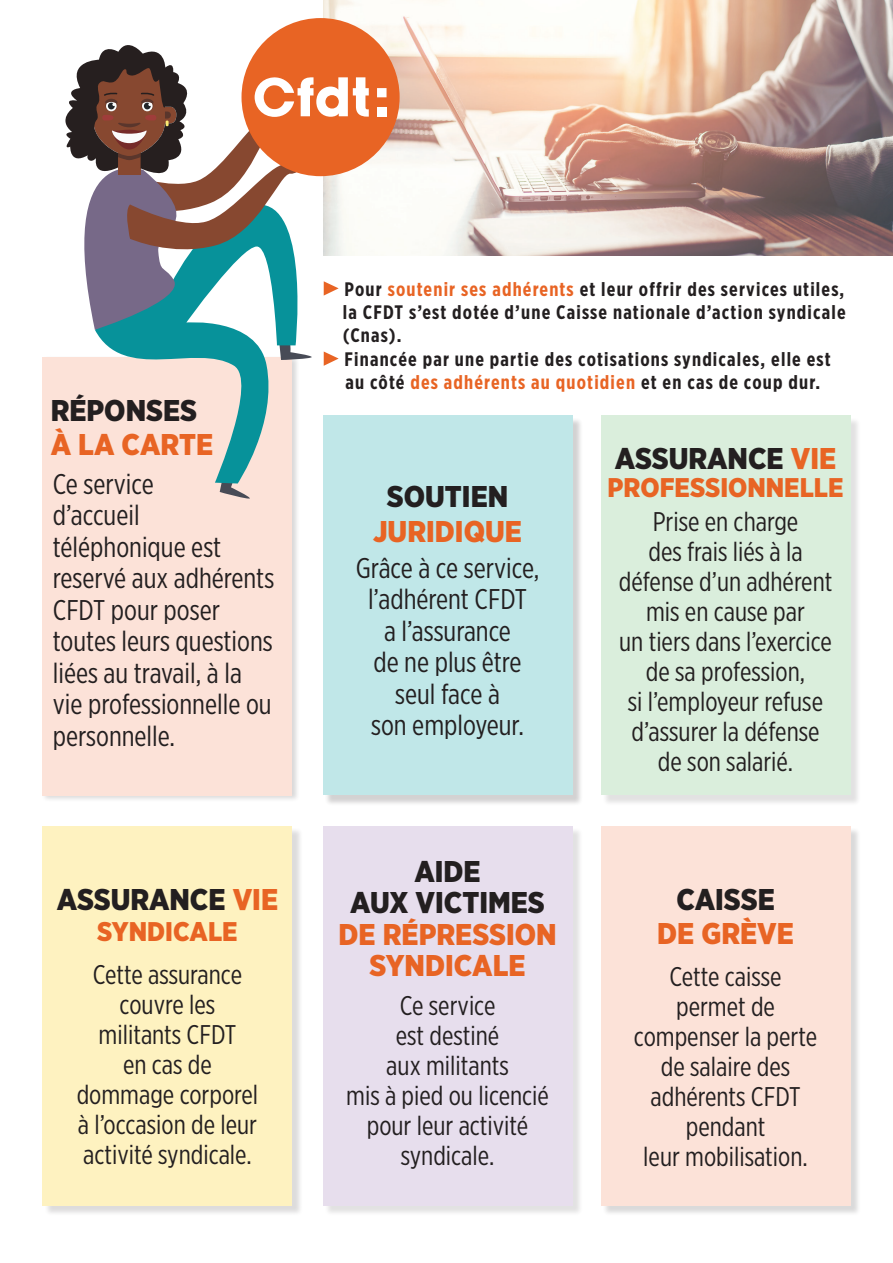
<style>
.page{position:relative;width:893px;height:1263px;background:#fff}
.page>*{position:absolute;margin:0;border:0;box-sizing:border-box;transform-origin:0 0}
.t1{font:900 30px/31.5px "Gotham Narrow";color:#231f20;text-align:center}
.t2{font:900 30px/31.5px "Gotham Narrow";color:#e86424;text-align:center}
.t3{font:28.5px/31.5px "Gotham X Narrow";color:#231f20}
.t4{font:27px/30px "Gotham X Narrow";color:#231f20;text-align:center}
.t5{font:900 27px "Gotham Narrow";color:#e86424}
.t6{font:700 19.5px/23.4px "Gotham X Narrow";letter-spacing:.06em;color:#231f20}
.s1{color:#e86424}
</style>
<div class="page">
<img style="left:323px;top:0;width:570px;height:255px">
<svg style="left:324px;top:351px;width:15px;height:15px"></svg>
<div style="left:41px;top:355px;width:259px;height:448px;background:#231f20;opacity:.45"></div>
<div style="left:43px;top:357px;width:249px;height:438px;background:#fce2d8"></div>
<div style="left:44px;top:827px;width:259px;height:389px;background:#231f20;opacity:.45"></div>
<div style="left:43px;top:826px;width:249px;height:379px;background:#fef2c0"></div>
<div style="left:324px;top:417px;width:259px;height:389px;background:#231f20;opacity:.45"></div>
<div style="left:323px;top:416px;width:249px;height:379px;background:#c0e7e8"></div>
<div style="left:324px;top:827px;width:259px;height:389px;background:#231f20;opacity:.45"></div>
<div style="left:323px;top:826px;width:249px;height:379px;background:#e7deed"></div>
<div style="left:602px;top:417px;width:259px;height:389px;background:#231f20;opacity:.45"></div>
<div style="left:601px;top:416px;width:249px;height:379px;background:#daeedc"></div>
<div style="left:602px;top:827px;width:259px;height:389px;background:#231f20;opacity:.45"></div>
<div style="left:601px;top:826px;width:249px;height:379px;background:#fce2d8"></div>
<svg style="left:220px;top:483px;width:30px;height:16px"></svg>
<svg style="left:95px;top:330px;width:215px;height:153px"></svg>
<div style="left:241px;top:18px;width:159px;height:158px;background:#e86424;border-radius:50%"></div>
<div style="left:377px;top:88px;width:10px;height:9px;background:#fff"></div>
<div style="left:377px;top:107px;width:10px;height:9px;background:#fff"></div>
<svg style="left:65px;top:36px;width:304px;height:294px"></svg>
<p class="t1" style="left:51px;top:394px;width:148px">RÉPONSES</p>
<p class="t2" style="left:51px;top:428px;width:164px">À LA CARTE</p>
<p class="t6" style="left:343px;top:277px;width:503px">Pour <span class="s1">soutenir ses adhérents</span> et leur offrir des services utiles, la CFDT</p>
<p class="t6" style="left:409px;top:300px;width:438px">s’est dotée d’une Caisse nationale d’action syndicale</p>
<p class="t6" style="left:343px;top:324px;width:489px">(Cnas).<br>Financée par une partie des cotisations syndicales, elle est au côté <span class="s1">des adhérents au quotidien</span> et en cas de coup dur.</p>
<p class="t1" style="left:615px;top:442px;width:223px">ASSURANCE <span class="s1">VIE</span></p>
<p class="t3" style="left:53px;top:467px;width:103px">Ce service</p>
<p class="t5" style="left:608px;top:470px;width:237px">PROFESSIONNELLE</p>
<p class="t3" style="left:53px;top:499px;width:223px">d’accueil téléphonique est reservé aux adhérents<br>CFDT pour poser toutes leurs questions liées au travail, à la vie professionnelle ou personnelle.</p>
<p class="t1" style="left:387px;top:480px;width:19px">SOUTIEN</p>
<p class="t2" style="left:373px;top:515px;width:33px">JURIDIQUE</p>
<p class="t4" style="left:619px;top:506px;width:215px">Prise en charge<br>des frais liés à la défense d’un adhérent mis en cause par<br>un tiers dans l’exercice de sa profession,<br>si l’employeur refuse d’assurer la défense de son salarié.</p>
<p class="t3" style="left:356px;top:551px;width:185px;text-align:center">Grâce à ce service, l’adhérent CFDT<br>a l’assurance<br>de ne plus être seul face à<br>son employeur.</p>
<p class="t1" style="left:57px;top:883px;width:223px">ASSURANCE <span class="s1">VIE</span></p>
<p class="t5" style="left:97px;top:914px;width:48px">SYNDICALE</p>
<p class="t4" style="left:77px;top:959px;width:183px">Cette assurance couvre les militants CFDT<br>en cas de dommage corporel à l’occasion de leur activité syndicale.</p>
<p class="t1" style="left:350px;top:855px;width:196px">AIDE<br>AUX VICTIMES</p>
<p class="t2" style="left:339px;top:918px;width:220px">DE RÉPRESSION<br>SYNDICALE</p>
<p class="t4" style="left:346px;top:989px;width:204px">Ce service<br>est destiné<br>aux militants<br>mis à pied ou licencié pour leur activité syndicale.</p>
<p class="t1" style="left:676px;top:883px;width:100px">CAISSE</p>
<p class="t2" style="left:657px;top:917px;width:138px">DE GRÈVE</p>
<p class="t4" style="left:634px;top:961px;width:185px">Cette caisse permet de compenser la perte de salaire des adhérents CFDT pendant<br>leur mobilisation.</p>
</div>
